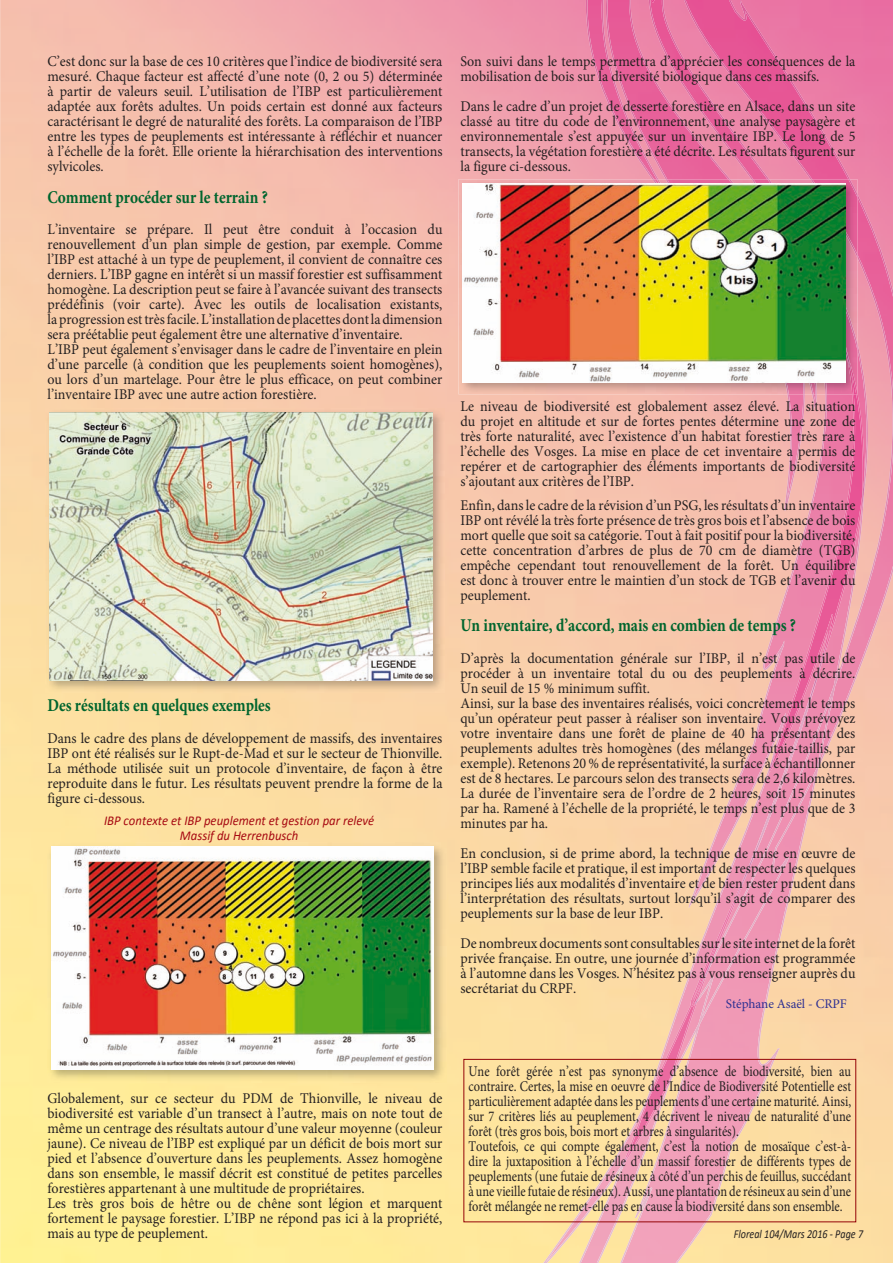
<style>
.page{position:relative;width:893px;height:1263px;background:#fff}
.page>*{position:absolute;margin:0;border:0;box-sizing:border-box;transform-origin:0 0}
.t1{font:700 18px "Minion Pro";color:#00652e;scale:.85 1}
.t2{font:14.85px/15px "Minion Pro";color:#231f20;text-align:justify;scale:.94 1}
.t3{font:14.85px/15px "Minion Pro";color:#231f20;scale:.83 1}
.t4{font:italic 13.5px/15px "Calibri";color:#a70a12;text-align:center;scale:.94 1}
.t5{font:13.2px "Minion Pro";letter-spacing:-.005em;color:#2e3092}
.t6{font:italic 12.15px "Calibri";color:#231f20;scale:.83 1}
</style>
<div class="page">
<img style="left:0;top:0;width:893px;height:1263px">
<img style="left:579px;top:0;width:289px;height:1263px">
<img style="left:587px;top:297px;width:306px;height:602px">
<img style="left:749px;top:394px;width:113px;height:575px">
<img style="left:622px;top:1169px;width:194px;height:94px">
<img style="left:586px;top:0;width:307px;height:297px">
<img style="left:648px;top:0;width:101px;height:614px">
<img style="left:856px;top:394px;width:8px;height:100px">
<img style="left:861px;top:478px;width:3px;height:33px">
<img style="left:750px;top:599px;width:113px;height:267px">
<img style="left:625px;top:614px;width:208px;height:549px">
<img style="left:620px;top:643px;width:207px;height:526px">
<img style="left:46px;top:409px;width:399px;height:284px">
<img style="left:50px;top:413px;width:382px;height:267px">
<div style="left:463px;top:1059px;width:393px;height:163px;border:1px solid #940408"></div>
<img style="left:458px;top:179px;width:194px;height:215px">
<img style="left:652px;top:179px;width:205px;height:215px">
<img style="left:848px;top:357px;width:9px;height:37px">
<img style="left:845px;top:341px;width:6px;height:31px">
<img style="left:462px;top:183px;width:383px;height:199px">
<img style="left:47px;top:843px;width:399px;height:239px">
<img style="left:51px;top:847px;width:383px;height:223px">
<p class="t2" style="left:47px;top:54px;width:422px">C’est donc sur la base de ces 10 critères que l’indice de biodiversité sera mesuré. Chaque facteur est affecté d’une note (0, 2 ou 5) déterminée à partir de valeurs seuil. L’utilisation de l’IBP est particulièrement adaptée aux forêts adultes. Un poids certain est donné aux facteurs caractérisant le degré de naturalité des forêts. La comparaison de l’IBP entre les types de peuplements est intéressante à réfléchir et nuancer à l’échelle de la forêt. Elle oriente la hiérarchisation des interventions sylvicoles.</p>
<p class="t1" style="left:47px;top:184px;width:261px">Comment procéder sur le terrain ?</p>
<p class="t2" style="left:47px;top:222px;width:422px;text-align:left">L’inventaire se prépare. Il peut être conduit à l’occasion du renouvellement d’un plan simple de gestion, par exemple. Comme l’IBP est attaché à un type de peuplement, il convient de connaître ces derniers. L’IBP gagne en intérêt si un massif forestier est suffisamment homogène. La description peut se faire à l’avancée suivant des transects prédéfinis (voir carte). Avec les outils de localisation existants, la progression est très facile. L’installation de placettes dont la dimension sera préétablie peut également être une alternative d’inventaire.<br>L’IBP peut également s’envisager dans le cadre de l’inventaire en plein d’une parcelle (à condition que les peuplements soient homogènes), ou lors d’un martelage. Pour être le plus efficace, on peut combiner l’inventaire IBP avec une autre action forestière.</p>
<p class="t1" style="left:47px;top:693px;width:264px">Des résultats en quelques exemples</p>
<p class="t2" style="left:47px;top:730px;width:422px">Dans le cadre des plans de développement de massifs, des inventaires IBP ont été réalisés sur le Rupt-de-Mad et sur le secteur de Thionville.<br>La méthode utilisée suit un protocole d’inventaire, de façon à être reproduite dans le futur. Les résultats peuvent prendre la forme de la figure ci-dessous.</p>
<p class="t4" style="left:104px;top:812px;width:289px">IBP contexte et IBP peuplement et gestion par relevé<br>Massif du Herrenbusch</p>
<p class="t2" style="left:460px;top:54px;width:422px">Son suivi dans le temps permettra d’apprécier les conséquences de la mobilisation de bois sur la diversité biologique dans ces massifs.</p>
<p class="t2" style="left:460px;top:99px;width:422px">Dans le cadre d’un projet de desserte forestière en Alsace, dans un site classé au titre du code de l’environnement, une analyse paysagère et environnementale s’est appuyée sur un inventaire IBP. Le long de 5 transects, la végétation forestière a été décrite. Les résultats figurent sur la figure ci-dessous.</p>
<p class="t2" style="left:460px;top:399px;width:422px">Le niveau de biodiversité est globalement assez élevé. La situation du projet en altitude et sur de fortes pentes détermine une zone de très forte naturalité, avec l’existence d’un habitat forestier très rare à l’échelle des Vosges. La mise en place de cet inventaire a permis de repérer et de cartographier des éléments importants de biodiversité s’ajoutant aux critères de l’IBP.</p>
<p class="t2" style="left:460px;top:497px;width:422px">Enfin, dans le cadre de la révision d’un PSG, les résultats d’un inventaire IBP ont révélé la très forte présence de très gros bois et l’absence de bois mort quelle que soit sa catégorie. Tout à fait positif pour la biodiversité, cette concentration d’arbres de plus de 70 cm de diamètre (TGB) empêche cependant tout renouvellement de la forêt. Un équilibre est donc à trouver entre le maintien d’un stock de TGB et l’avenir du peuplement.</p>
<p class="t1" style="left:460px;top:613px;width:396px">Un inventaire, d’accord, mais en combien de temps ?</p>
<p class="t2" style="left:460px;top:650px;width:422px;text-align:left">D’après la documentation générale sur l’IBP, il n’est pas utile de procéder à un inventaire total du ou des peuplements à décrire.<br>Un seuil de 15 % minimum suffit.<br>Ainsi, sur la base des inventaires réalisés, voici concrètement le temps qu’un opérateur peut passer à réaliser son inventaire. Vous prévoyez votre inventaire dans une forêt de plaine de 40 ha présentant des peuplements adultes très homogènes (des mélanges futaie-taillis, par exemple). Retenons 20 % de représentativité, la surface à échantillonner est de 8 hectares. Le parcours selon des transects sera de 2,6 kilomètres.<br>La durée de l’inventaire sera de l’ordre de 2 heures, soit 15 minutes par ha. Ramené à l’échelle de la propriété, le temps n’est plus que de 3 minutes par ha.</p>
<p class="t2" style="left:460px;top:845px;width:422px">En conclusion, si de prime abord, la technique de mise en œuvre de l’IBP semble facile et pratique, il est important de respecter les quelques principes liés aux modalités d’inventaire et de bien rester prudent dans l’interprétation des résultats, surtout lorsqu’il s’agit de comparer des peuplements sur la base de leur IBP.</p>
<p class="t2" style="left:460px;top:935px;width:422px">De nombreux documents sont consultables sur le site internet de la forêt privée française. En outre, une journée d’information est programmée à l’automne dans les Vosges. N’hésitez pas à vous renseigner auprès du secrétariat du CRPF.</p>
<p class="t5" style="left:726px;top:995px;width:122px">Stéphane Asaël - CRPF</p>
<p class="t2" style="left:47px;top:1090px;width:422px;text-align:left">Globalement, sur ce secteur du PDM de Thionville, le niveau de biodiversité est variable d’un transect à l’autre, mais on note tout de même un centrage des résultats autour d’une valeur moyenne (couleur jaune). Ce niveau de l’IBP est expliqué par un déficit de bois mort sur pied et l’absence d’ouverture dans les peuplements. Assez homogène dans son ensemble, le massif décrit est constitué de petites parcelles forestières appartenant à une multitude de propriétaires.<br>Les très gros bois de hêtre ou de chêne sont légion et marquent fortement le paysage forestier. L’IBP ne répond pas ici à la propriété, mais au type de peuplement.</p>
<p class="t3" style="left:468px;top:1064px;width:463px">Une forêt gérée n’est pas synonyme d’absence de biodiversité, bien au contraire. Certes, la mise en oeuvre de l’Indice de Biodiversité Potentielle est particulièrement adaptée dans les peuplements d’une certaine maturité. Ainsi, sur 7 critères liés au peuplement, 4 décrivent le niveau de naturalité d’une forêt (très gros bois, bois mort et arbres à singularités).<br>Toutefois, ce qui compte également, c’est la notion de mosaïque c’est-à&shy;dire la juxtaposition à l’échelle d’un massif forestier de différents types de peuplements (une futaie de résineux à côté d’un perchis de feuillus, succédant à une vieille futaie de résineux). Aussi, une plantation de résineux au sein d’une forêt mélangée ne remet-elle pas en cause la biodiversité dans son ensemble.</p>
<p class="t6" style="left:734px;top:1226px;width:157px">Floreal 104/Mars 2016 - Page 7</p>
</div>
